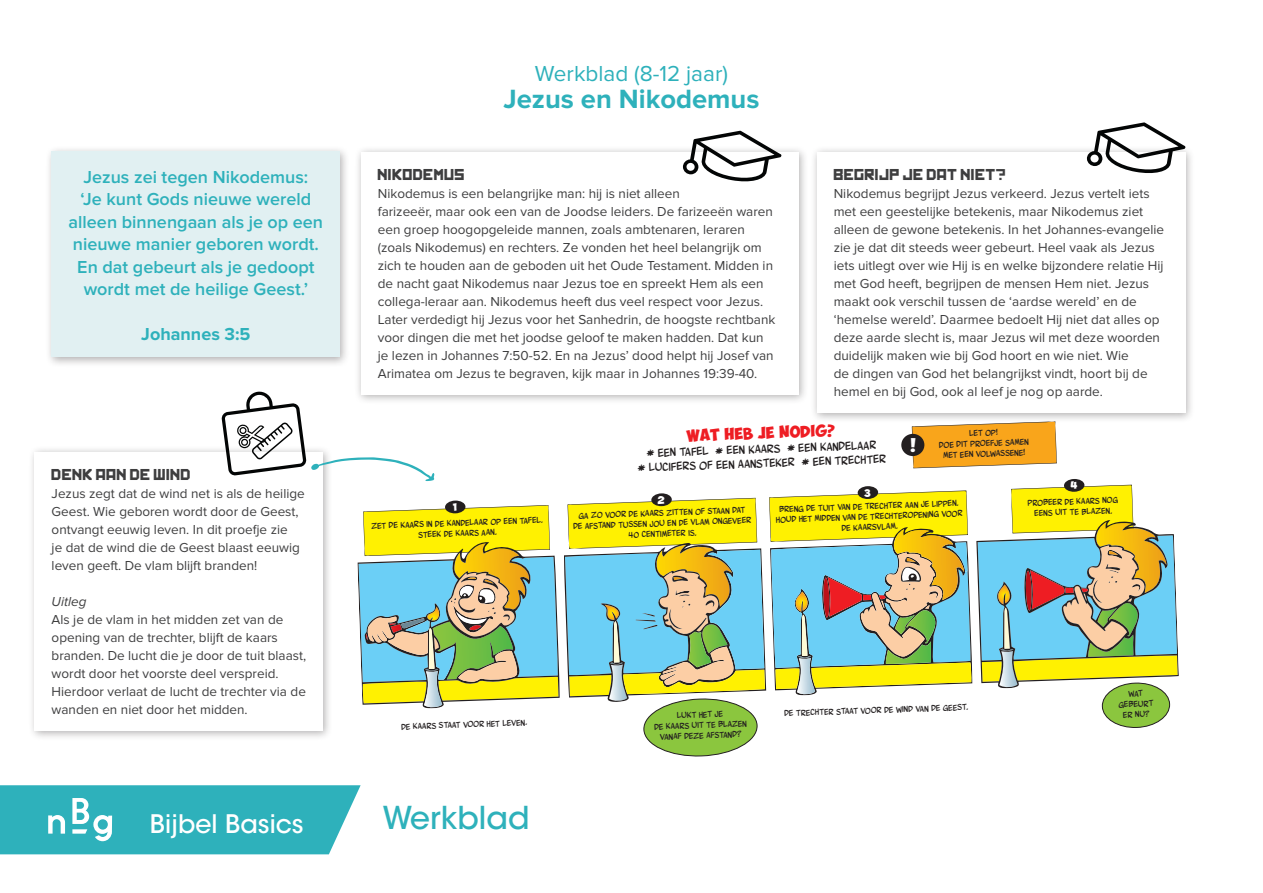
<style>
.page{position:relative;width:1263px;height:893px;background:#fff}
.page>*{position:absolute;margin:0;border:0;box-sizing:border-box;transform-origin:0 0}
.t1{font:500 31.35px "ITC Avant Garde Std";color:#2eb1bb}
.t2{font:700 27.3px "Proxima Nova";color:#2eb1bb}
.t3{font:500 25.35px "ITC Avant Garde Std";color:#fff}
.t4{font:22.5px "Proxima Nova";color:#2eb1bb}
.t5{font:600 18px/22.5px "Proxima Nova";color:#2eb1bb;text-align:center}
.t6{font:700 18px "Proxima Nova";color:#2eb1bb}
.t7{font:15px "Kremlin";color:#3e3e3f}
.t8{font:13.5px/18px "Proxima Nova";color:#3e3e3f}
.t9{font:italic 13.5px "Proxima Nova";color:#3e3e3f}
.t10{font:11.85px/14.2px "Wurmics Bravo";color:#231f20;text-align:center;scale:1.1 1}
.t11{font:11.85px "Obelix Pro";color:#ee1d23;scale:1.1 1}
.t12{font:8.7px/10.5px "Wurmics Bravo";color:#231f20;text-align:center;scale:1.1 1}
</style>
<div class="page">
<svg style="left:0;top:785px;width:361px;height:69px"></svg>
<div style="left:28px;top:445px;width:305px;height:296px;background:#231f20;opacity:.35"></div>
<div style="left:35px;top:452px;width:288px;height:279px;background:#fff"></div>
<div style="left:354px;top:145px;width:454px;height:259px;background:#231f20;opacity:.35"></div>
<div style="left:361px;top:152px;width:437px;height:243px;background:#fff"></div>
<div style="left:810px;top:145px;width:385px;height:277px;background:#231f20;opacity:.35"></div>
<div style="left:817px;top:152px;width:368px;height:261px;background:#fff"></div>
<svg style="left:683px;top:131px;width:98px;height:50px"></svg>
<svg style="left:1087px;top:122px;width:98px;height:51px"></svg>
<div style="left:45px;top:145px;width:305px;height:222px;background:#231f20;opacity:.35"></div>
<div style="left:52px;top:152px;width:288px;height:205px;background:#e1f0f2"></div>
<svg style="left:222px;top:392px;width:957px;height:365px"></svg>
<h3 class="t5" style="left:69px;top:166px;width:256px">Jezus zei tegen Nikodemus:<br>‘Je kunt Gods nieuwe wereld alleen binnengaan als je op een nieuwe manier geboren wordt.<br>En dat gebeurt als je gedoopt wordt met de heilige Geest.’</h3>
<h3 class="t6" style="left:141px;top:324px;width:111px">Johannes 3:5</h3>
<p class="t7" style="left:52px;top:469px;width:141px">DENK AAN DE WIND</p>
<p class="t8" style="left:52px;top:484px;width:255px">Jezus zegt dat de wind net is als de heilige Geest. Wie geboren wordt door de Geest, ontvangt eeuwig leven. In dit proefje zie<br>je dat de wind die de Geest blaast eeuwig leven geeft. De vlam blijft branden!</p>
<p class="t9" style="left:52px;top:594px;width:36px">Uitleg</p>
<p class="t8" style="left:52px;top:610px;width:256px">Als je de vlam in het midden zet van de opening van de trechter, blijft de kaars branden. De lucht die je door de tuit blaast, wordt door het voorste deel verspreid.<br>Hierdoor verlaat de lucht de trechter via de wanden en niet door het midden.</p>
<h3 class="t4" style="left:535px;top:60px;width:195px">Werkblad (8-12 jaar)</h3>
<h2 class="t2" style="left:503px;top:83px;width:257px">Jezus en Nikodemus</h2>
<p class="t7" style="left:378px;top:168px;width:89px">NIKODEMUS</p>
<p class="t8" style="left:378px;top:184px;width:399px">Nikodemus is een belangrijke man: hij is niet alleen<br>farizeeër, maar ook een van de Joodse leiders. De farizeeën waren een groep hoogopgeleide mannen, zoals ambtenaren, leraren (zoals Nikodemus) en rechters. Ze vonden het heel belangrijk om zich te houden aan de geboden uit het Oude Testament. Midden in de nacht gaat Nikodemus naar Jezus toe en spreekt Hem als een collega-leraar aan. Nikodemus heeft dus veel respect voor Jezus.<br>Later verdedigt hij Jezus voor het Sanhedrin, de hoogste rechtbank voor dingen die met het joodse geloof te maken hadden. Dat kun je lezen in Johannes 7:50-52. En na Jezus’ dood helpt hij Josef van Arimatea om Jezus te begraven, kijk maar in Johannes 19:39-40.</p>
<p class="t7" style="left:834px;top:168px;width:174px">BEGRIJP JE DAT NIET?</p>
<p class="t8" style="left:834px;top:184px;width:332px">Nikodemus begrijpt Jezus verkeerd. Jezus vertelt iets met een geestelijke betekenis, maar Nikodemus ziet alleen de gewone betekenis. In het Johannes-evangelie zie je dat dit steeds weer gebeurt. Heel vaak als Jezus iets uitlegt over wie Hij is en welke bijzondere relatie Hij met God heeft, begrijpen de mensen Hem niet. Jezus maakt ook verschil tussen de ‘aardse wereld’ en de ‘hemelse wereld’. Daarmee bedoelt Hij niet dat alles op deze aarde slecht is, maar Jezus wil met deze woorden duidelijk maken wie bij God hoort en wie niet. Wie<br>de dingen van God het belangrijkst vindt, hoort bij de hemel en bij God, ook al leef je nog op aarde.</p>
<p class="t12" style="left:371px;top:521px;width:157px;rotate:-2deg">Zet de kaars in de kandelaar op een tafel.<br>Steek de kaars aan.</p>
<p class="t11" style="left:687px;top:430px;width:136px;rotate:-2deg">Wat heb je nodig?</p>
<p class="t10" style="left:637px;top:446px;width:227px;rotate:-2deg">* een tafel * een kaars * een kandelaar<br>* lucifers of een aansteker * een trechter</p>
<p class="t12" style="left:938px;top:429px;width:83px;rotate:-2deg">Let op!<br>Doe dit proefje samen met een volwassene!</p>
<p class="t12" style="left:573px;top:510px;width:163px;rotate:-2deg">Ga zo voor de kaars zitten of staan dat<br>de afstand tussen jou en de vlam ongeveer<br>40 centimeter is.</p>
<p class="t12" style="left:775px;top:504px;width:171px;rotate:-2deg">Breng de tuit van de trechter aan je lippen.<br>Houd het midden van de trechteropening voor de kaarsvlam.</p>
<p class="t12" style="left:1028px;top:498px;width:84px;rotate:-2deg">Probeer de kaars nog eens uit te blazen.</p>
<p class="t12" style="left:401px;top:721px;width:116px;rotate:-2deg">De kaars staat voor het leven.</p>
<p class="t12" style="left:654px;top:711px;width:86px;rotate:-2deg">Lukt het je<br>de kaars uit te blazen vanaf deze afstand?</p>
<p class="t12" style="left:784px;top:708px;width:169px;rotate:-2deg">De trechter staat voor de wind van de Geest.</p>
<p class="t12" style="left:1118px;top:689px;width:33px;rotate:-2deg">Wat gebeurt er nu?</p>
<h3 class="t3" style="left:150px;top:808px;width:155px">Bijbel Basics</h3>
<h1 class="t1" style="left:383px;top:798px;width:149px">Werkblad</h1>
</div>
